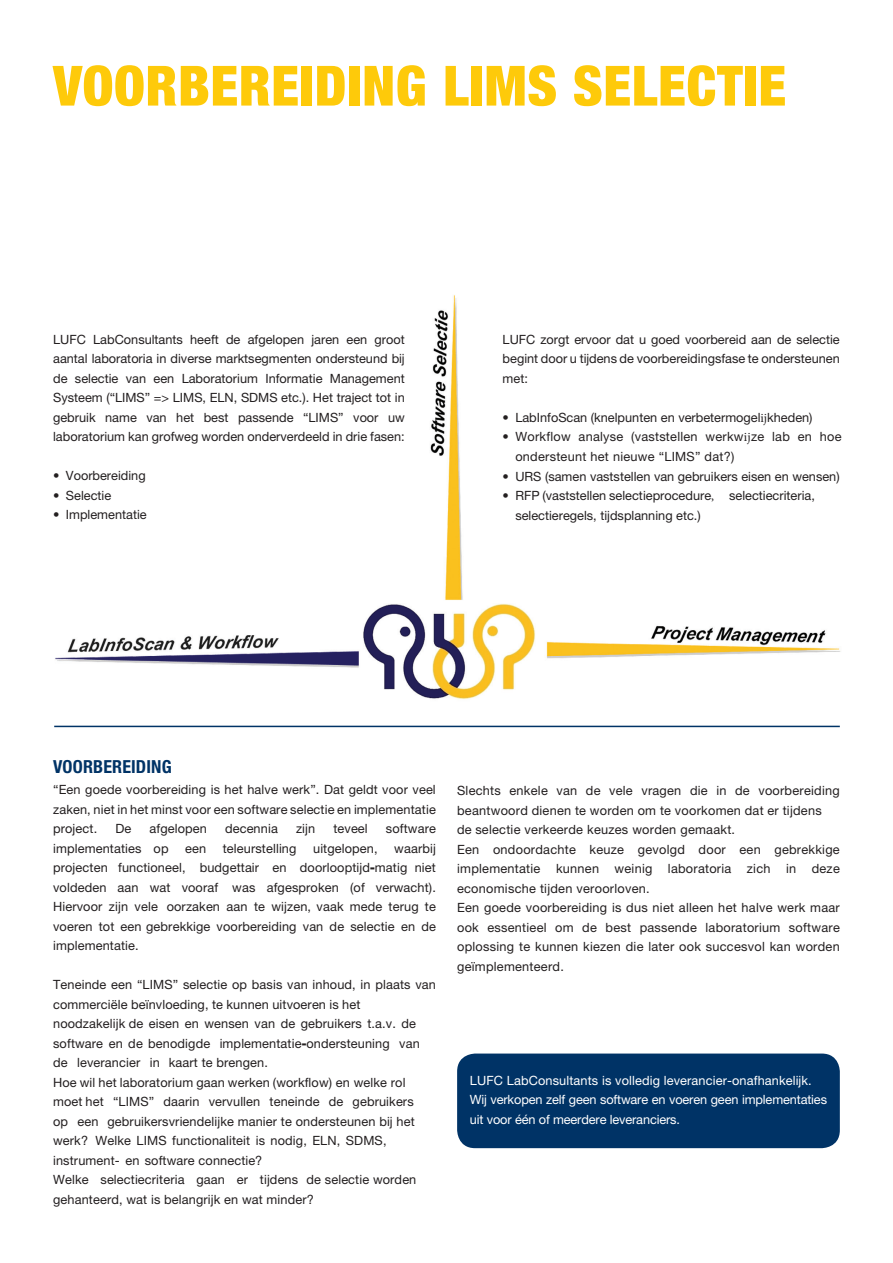
<style>
.page{position:relative;width:893px;height:1263px;background:#fff}
.page>*{position:absolute;margin:0;border:0;box-sizing:border-box;transform-origin:0 0}
.t1{font:900 condensed 55.5px "Helvetica Neue";letter-spacing:.01em;color:#feca0a}
.t2{font:700 condensed 18px "Helvetica Neue LT Pro";letter-spacing:.01em;color:#036}
.t3{font:12.75px/19.5px "Helvetica Neue LT Pro";letter-spacing:.01em;color:#231f20;text-align:justify}
.t4{font:12.75px/19.5px "Helvetica Neue LT Pro";letter-spacing:-.01em;color:#fff}
.s1{font-family:"Minion Pro"}
.s2{font-family:"Helvetica Neue";font-weight:900;font-stretch:condensed}
</style>
<div class="page">
<div style="left:457px;top:1053px;width:383px;height:95px;background:#036;border-radius:18px"></div>
<img style="left:55px;top:295px;width:786px;height:404px">
<hr style="left:54px;top:726px;width:786px;height:1px;background:#036">
<h1 class="t1" style="left:53px;top:40px;width:735px">VOORBEREIDING LIMS SELECTIE</h1>
<p class="t3" style="left:53px;top:329px;width:353px">LUFC LabConsultants heeft de afgelopen jaren een groot aantal laboratoria in diverse marktsegmenten ondersteund bij de selectie van een Laboratorium Informatie Management Systeem (“LIMS” =&gt; LIMS, ELN, SDMS etc.). Het traject tot in gebruik name van het best passende “LIMS” voor uw laboratorium kan grofweg worden onderverdeeld in drie fasen:</p>
<p class="t3" style="left:53px;top:466px;width:94px">• Voorbereiding</p>
<p class="t3" style="left:53px;top:485px;width:60px">• Selectie</p>
<p class="t3" style="left:53px;top:505px;width:95px">• Implementatie</p>
<p class="t3" style="left:503px;top:329px;width:339px">LUFC zorgt ervoor dat u goed voorbereid aan de selectie begint door u tijdens de voorbereidingsfase te ondersteunen met:</p>
<p class="t3" style="left:503px;top:407px;width:311px">• LabInfoScan (knelpunten en verbeter mogel<span class="s1">ij</span>kheden)</p>
<p class="t3" style="left:515px;top:426px;width:328px;line-height:20.7px;text-indent:-13px">• Workflow analyse (vaststellen werkw<span class="s1">ij</span>ze lab en hoe ondersteunt het nieuwe “LIMS” dat?)</p>
<p class="t3" style="left:503px;top:466px;width:338px">• URS (samen vaststellen van gebruikers eisen en wensen)</p>
<p class="t3" style="left:515px;top:485px;width:301px;line-height:20.2px;text-indent:-13px">• RFP (vaststellen selectieprocedure<span class="s1">,</span> selectiecriteria, selectie regels, tijdsplanning etc.)</p>
<h2 class="t2" style="left:53px;top:755px;width:120px">VOORBEREIDING</h2>
<p class="t3" style="left:53px;top:780px;width:384px">“Een goede voorbereiding is het halve werk”. Dat geldt voor veel zaken, niet in het minst voor een software selectie en implementatie project.</p>
<p class="t3" style="left:115px;top:819px;width:17px">De</p>
<p class="t3" style="left:149px;top:819px;width:59px">afgelopen</p>
<p class="t3" style="left:225px;top:819px;width:54px">decennia</p>
<p class="t3" style="left:296px;top:819px;width:21px">zijn</p>
<p class="t3" style="left:333px;top:819px;width:36px">teveel</p>
<p class="t3" style="left:386px;top:819px;width:51px">software</p>
<p class="t3" style="left:53px;top:838px;width:117px">implementaties op</p>
<p class="t3" style="left:185px;top:838px;width:23px">een</p>
<p class="t3" style="left:223px;top:838px;width:75px">teleurstelling</p>
<p class="t3" style="left:313px;top:838px;width:66px">uitgelopen,</p>
<p class="t3" style="left:53px;top:838px;width:384px;text-indent:341px">waarbij projecten functioneel, budgettair en doorlooptijd<span class="s2">-</span>matig niet voldeden aan wat vooraf was afgesproken (of verwacht).<br>Hiervoor zijn vele oorzaken aan te wijzen, vaak mede terug te voeren tot een gebrekkige voorbereiding van de selectie en de implementatie.</p>
<p class="t3" style="left:53px;top:975px;width:384px;text-align:left">Teneinde een “LIMS” selectie op basis van inhoud, in plaats van commerciële beïnvloeding, te kunnen uitvoeren is het<br>noodzakelijk de eisen en wensen van de gebruikers t.a.v. de software en de benodigde implementatie<span class="s2">-</span>ondersteuning van de leverancier in kaart te brengen.<br>Hoe wil het laboratorium gaan werken (workflow) en welke rol moet het “LIMS” daarin vervullen teneinde de gebruikers<br>op een gebruikersvriendelijke manier te ondersteunen bij het werk? Welke LIMS functionaliteit is nodig, ELN, SDMS, instrument- en software connectie?<br>Welke selectiecriteria gaan er tijdens de selectie worden gehanteerd, wat is belangrijk en wat minder?</p>
<p class="t3" style="left:457px;top:781px;width:384px;text-align:left">Slechts enkele van de vele vragen die in de voorbereiding beantwoord dienen te worden om te voorkomen dat er tijdens<br>de selectie verkeerde keuzes worden gemaakt.<br>Een ondoordachte keuze gevolgd door een gebrekkige implementatie kunnen weinig laboratoria zich in deze economische tijden veroorloven.<br>Een goede voorbereiding is dus niet alleen het halve werk maar ook essentieel om de best passende laboratorium software oplossing te kunnen kiezen die later ook succesvol kan worden geïmplementeerd.</p>
<p class="t4" style="left:470px;top:1070px;width:359px">LUFC LabConsultants is volledig leverancier-onafhankelijk.<br>Wij verkopen zelf geen software en voeren geen implementaties uit voor één of meerdere leveranciers.</p>
</div>
